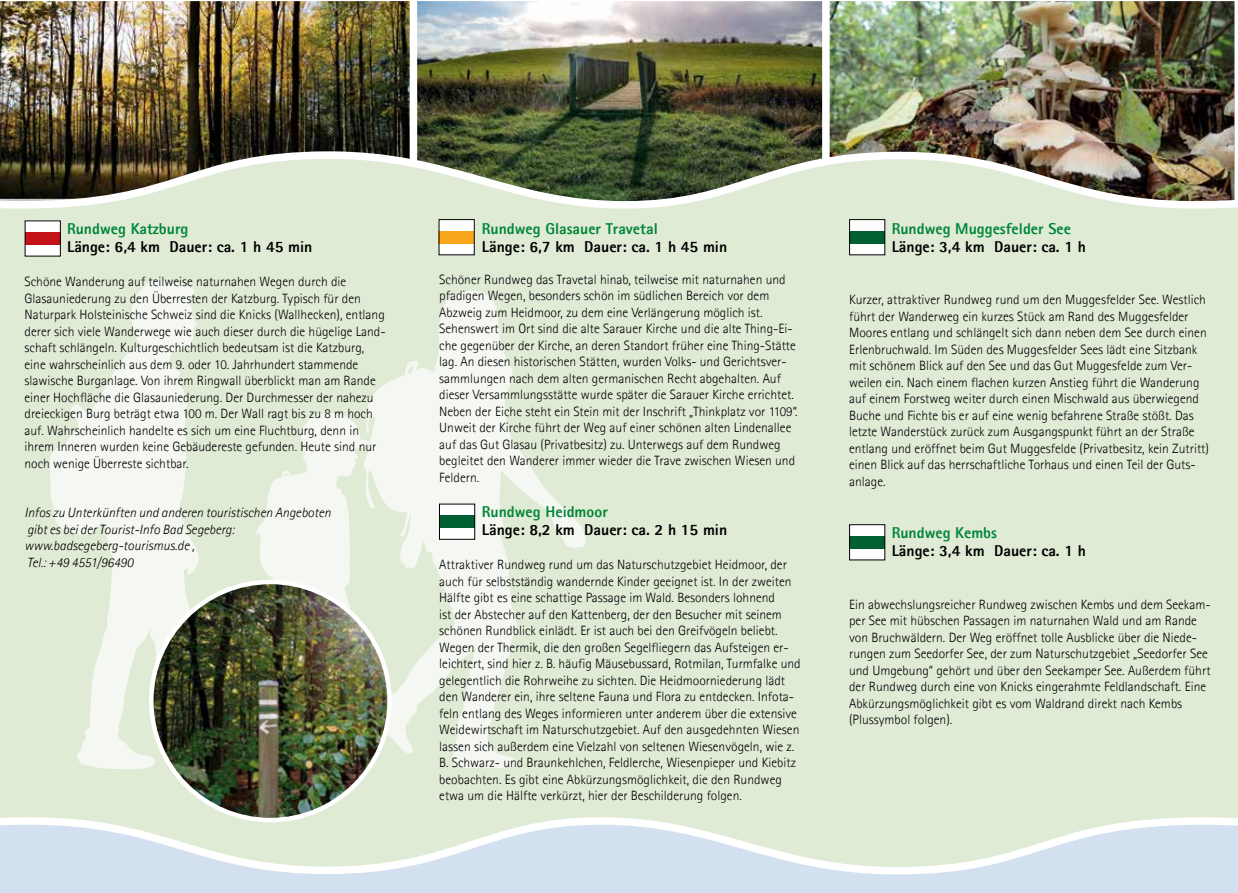
<style>
.page{position:relative;width:1238px;height:893px;background:#fff}
.page>*{position:absolute;margin:0;border:0;box-sizing:border-box;transform-origin:0 0}
.t1{font:800 15.75px "Agfa Rotis Sans Serif";color:#000}
.t2{font:800 15.75px "Agfa Rotis Sans Serif";color:#008637}
.t3{font:300 13.5px/16.5px "Agfa Rotis Sans Serif";color:#000}
.t4{font:italic 300 13.5px/16.5px "Agfa Rotis Sans Serif";color:#000}
</style>
<div class="page">
<div style="left:0;top:0;width:1237px;height:893px;background:#e0ebd6"></div>
<svg style="left:367px;top:506px;width:219px;height:264px"></svg>
<svg style="left:255px;top:506px;width:126px;height:250px;fill:#f5f8f2"></svg>
<svg style="left:53px;top:506px;width:198px;height:263px"></svg>
<img style="left:0;top:0;width:1237px;height:506px">
<div style="left:25px;top:221px;width:35px;height:35px;background:#fff"></div>
<div style="left:25px;top:232px;width:35px;height:13px;background:#c41219"></div>
<div style="left:849px;top:220px;width:35px;height:35px;background:#fff"></div>
<div style="left:849px;top:231px;width:35px;height:12px;background:#016032"></div>
<div style="left:849px;top:219px;width:36px;height:36px;border:1px solid #000"></div>
<svg style="left:0;top:813px;width:1237px;height:80px;fill:#d3e0ef"></svg>
<img style="left:151px;top:582px;width:238px;height:238px;border-radius:119px">
<div style="left:439px;top:220px;width:35px;height:35px;background:#fff"></div>
<div style="left:438px;top:231px;width:36px;height:12px;background:#f7a51b"></div>
<div style="left:439px;top:504px;width:35px;height:35px;background:#fff"></div>
<div style="left:439px;top:515px;width:35px;height:13px;background:#016032"></div>
<div style="left:439px;top:504px;width:36px;height:36px;border:1px solid #000"></div>
<div style="left:849px;top:525px;width:35px;height:35px;background:#fff"></div>
<div style="left:849px;top:536px;width:35px;height:12px;background:#016032"></div>
<div style="left:849px;top:524px;width:36px;height:36px;border:1px solid #000"></div>
<p class="t2" style="left:67px;top:218px;width:123px">Rundweg Katzburg</p>
<p class="t1" style="left:67px;top:236px;width:247px">Länge: 6,4 km Dauer: ca. 1 h 45 min</p>
<p class="t3" style="left:24px;top:273px;width:362px">Schöne Wanderung auf teilweise naturnahen Wegen durch die Glasauniederung zu den Überresten der Katzburg. Typisch für den Naturpark Holsteinische Schweiz sind die Knicks (Wallhecken), entlang derer sich viele Wanderwege wie auch dieser durch die hügelige Land&shy;schaft schlängeln. Kulturgeschichtlich bedeutsam ist die Katzburg, eine wahrscheinlich aus dem 9. oder 10. Jahrhundert stammende slawische Burganlage. Von ihrem Ringwall überblickt man am Rande einer Hochfläche die Glasauniederung. Der Durchmesser der nahezu dreieckigen Burg beträgt etwa 100 m. Der Wall ragt bis zu 8 m hoch auf. Wahrscheinlich handelte es sich um eine Fluchtburg, denn in ihrem Inneren wurden keine Gebäudereste gefunden. Heute sind nur noch wenige Überreste sichtbar.</p>
<p class="t4" style="left:24px;top:505px;width:308px">Infos zu Unterkünften und anderen touristischen Angeboten gibt es bei der Tourist-Info Bad Segeberg: www.badsegeberg-tourismus.de ,<br>Tel.: +49 4551/96490</p>
<p class="t2" style="left:482px;top:218px;width:177px">Rundweg Glasauer Travetal</p>
<p class="t1" style="left:482px;top:236px;width:247px">Länge: 6,7 km Dauer: ca. 1 h 45 min</p>
<p class="t3" style="left:439px;top:271px;width:359px">Schöner Rundweg das Travetal hinab, teilweise mit naturnahen und pfadigen Wegen, besonders schön im südlichen Bereich vor dem Abzweig zum Heidmoor, zu dem eine Verlängerung möglich ist.<br>Sehenswert im Ort sind die alte Sarauer Kirche und die alte Thing-Ei&shy;che gegenüber der Kirche, an deren Standort früher eine Thing-Stätte lag. An diesen historischen Stätten, wurden Volks- und Gerichtsver&shy;sammlungen nach dem alten germanischen Recht abgehalten. Auf dieser Versammlungsstätte wurde später die Sarauer Kirche errichtet.<br>Neben der Eiche steht ein Stein mit der Inschrift „Thinkplatz vor 1109“.<br>Unweit der Kirche führt der Weg auf einer schönen alten Lindenallee auf das Gut Glasau (Privatbesitz) zu. Unterwegs auf dem Rundweg begleitet den Wanderer immer wieder die Trave zwischen Wiesen und Feldern.</p>
<p class="t2" style="left:482px;top:501px;width:128px">Rundweg Heidmoor</p>
<p class="t1" style="left:482px;top:519px;width:247px">Länge: 8,2 km Dauer: ca. 2 h 15 min</p>
<p class="t3" style="left:439px;top:556px;width:363px">Attraktiver Rundweg rund um das Naturschutzgebiet Heidmoor, der auch für selbstständig wandernde Kinder geeignet ist. In der zweiten Hälfte gibt es eine schattige Passage im Wald. Besonders lohnend<br>ist der Abstecher auf den Kattenberg, der den Besucher mit seinem schönen Rundblick einlädt. Er ist auch bei den Greifvögeln beliebt.<br>Wegen der Thermik, die den großen Segelfliegern das Aufsteigen er&shy;leichtert, sind hier z. B. häufig Mäusebussard, Rotmilan, Turmfalke und gelegentlich die Rohrweihe zu sichten. Die Heidmoorniederung lädt den Wanderer ein, ihre seltene Fauna und Flora zu entdecken. Infota&shy;feln entlang des Weges informieren unter anderem über die extensive Weidewirtschaft im Naturschutzgebiet. Auf den ausgedehnten Wiesen lassen sich außerdem eine Vielzahl von seltenen Wiesenvögeln, wie z.<br>B. Schwarz- und Braunkehlchen, Feldlerche, Wiesenpieper und Kiebitz beobachten. Es gibt eine Abkürzungsmöglichkeit, die den Rundweg etwa um die Hälfte verkürzt, hier der Beschilderung folgen.</p>
<p class="t2" style="left:891px;top:218px;width:181px">Rundweg Muggesfelder See</p>
<p class="t1" style="left:891px;top:236px;width:196px">Länge: 3,4 km Dauer: ca. 1 h</p>
<p class="t3" style="left:849px;top:291px;width:361px">Kurzer, attraktiver Rundweg rund um den Muggesfelder See. Westlich führt der Wanderweg ein kurzes Stück am Rand des Muggesfelder Moores entlang und schlängelt sich dann neben dem See durch einen Erlenbruchwald. Im Süden des Muggesfelder Sees lädt eine Sitzbank mit schönem Blick auf den See und das Gut Muggesfelde zum Ver&shy;weilen ein. Nach einem flachen kurzen Anstieg führt die Wanderung auf einem Forstweg weiter durch einen Mischwald aus überwiegend Buche und Fichte bis er auf eine wenig befahrene Straße stößt. Das letzte Wanderstück zurück zum Ausgangspunkt führt an der Straße entlang und eröffnet beim Gut Muggesfelde (Privatbesitz, kein Zutritt) einen Blick auf das herrschaftliche Torhaus und einen Teil der Guts&shy;anlage.</p>
<p class="t2" style="left:891px;top:523px;width:107px">Rundweg Kembs</p>
<p class="t1" style="left:891px;top:541px;width:196px">Länge: 3,4 km Dauer: ca. 1 h</p>
<p class="t3" style="left:849px;top:596px;width:363px">Ein abwechslungsreicher Rundweg zwischen Kembs und dem Seekam&shy;per See mit hübschen Passagen im naturnahen Wald und am Rande von Bruchwäldern. Der Weg eröffnet tolle Ausblicke über die Niede&shy;rungen zum Seedorfer See, der zum Naturschutzgebiet „Seedorfer See und Umgebung“ gehört und über den Seekamper See. Außerdem führt der Rundweg durch eine von Knicks eingerahmte Feldlandschaft. Eine Abkürzungsmöglichkeit gibt es vom Waldrand direkt nach Kembs (Plussymbol folgen).</p>
</div>
